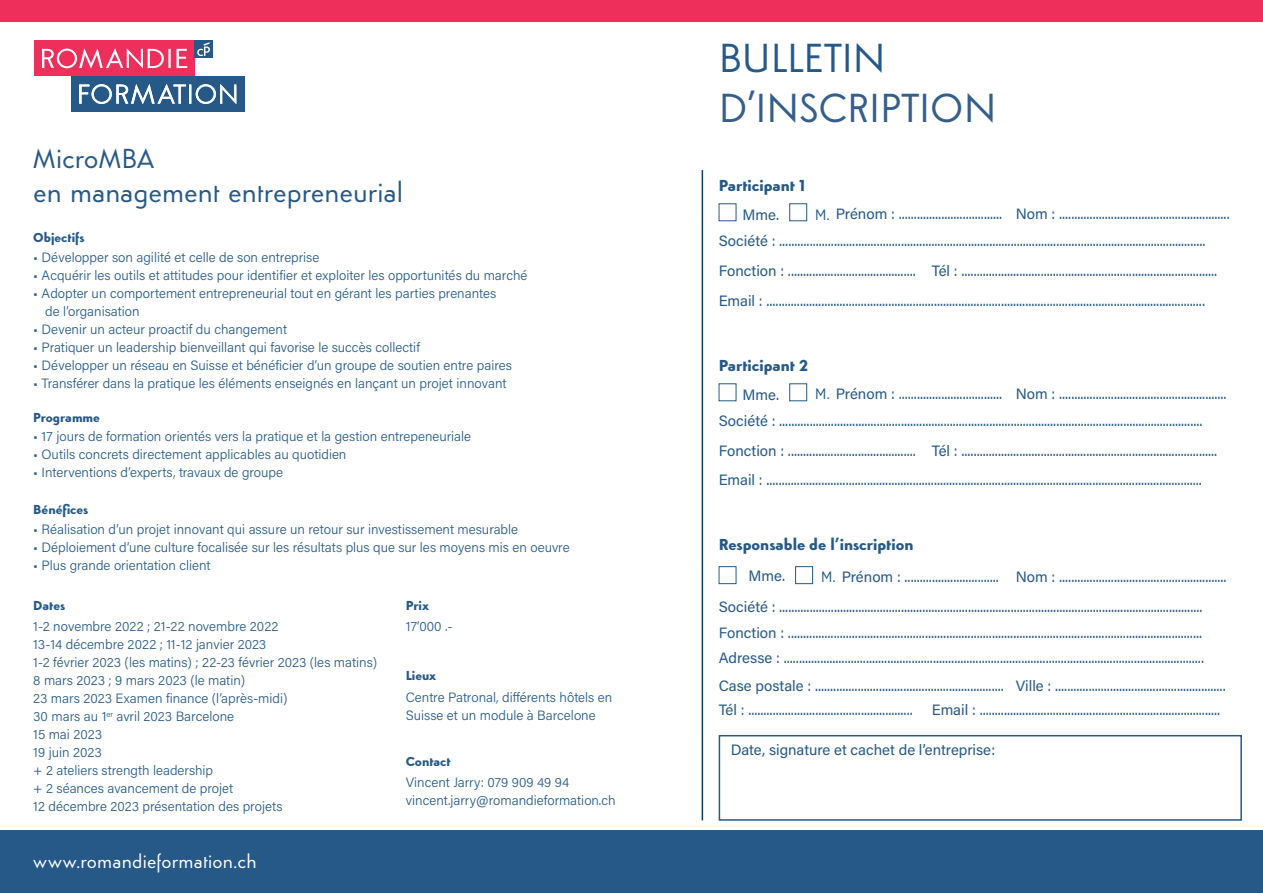
<style>
.page{position:relative;width:1263px;height:893px;background:#fff}
.page>*{position:absolute;margin:0;border:0;box-sizing:border-box;transform-origin:0 0}
.t1{font:42px "Simplo";color:#345e8b}
.t2{font:42px "Simplo";color:#265988}
.t3{font:28.5px "Simplo";color:#265988}
.t4{font:19.5px "Simplo";letter-spacing:.01em;color:#fff}
.t5{font:800 16.5px "Simplo";color:#265988}
.t6{font:15px "Acumin Pro";color:#265988}
.t7{font:300 13.5px/18px "Acumin Pro";color:#265988}
.t8{font:800 13.5px "Simplo";color:#265988}
.s1{font-family:"Gotham Narrow"}
</style>
<div class="page">
<div style="left:0;top:0;width:1263px;height:21px;background:#ee2f5c"></div>
<hr style="left:702px;top:170px;width:1px;height:650px;background:#083d5c">
<div style="left:0;top:831px;width:1263px;height:62px;background:#265988"></div>
<div style="left:719px;top:203px;width:17px;height:18px;border:1px solid #265988"></div>
<div style="left:789px;top:203px;width:18px;height:18px;border:1px solid #265988"></div>
<div style="left:719px;top:735px;width:523px;height:86px;border:2px solid #265988"></div>
<div style="left:719px;top:566px;width:17px;height:18px;border:1px solid #265988"></div>
<div style="left:795px;top:566px;width:18px;height:18px;border:1px solid #265988"></div>
<div style="left:789px;top:383px;width:18px;height:18px;border:1px solid #265988"></div>
<div style="left:34px;top:41px;width:160px;height:35px;background:#ee2f5c"></div>
<div style="left:194px;top:41px;width:19px;height:17px;background:#265988"></div>
<svg style="left:197px;top:42px;width:13px;height:14px"></svg>
<div style="left:71px;top:76px;width:174px;height:36px;background:#265988"></div>
<svg style="left:79px;top:84px;width:157px;height:20px"></svg>
<svg style="left:42px;top:48px;width:145px;height:21px"></svg>
<p class="t3" style="left:33px;top:141px;width:122px">MicroMBA</p>
<p class="t3" style="left:33px;top:176px;width:371px">en management entrepreneurial</p>
<p class="t8" style="left:33px;top:230px;width:53px">Objectifs</p>
<p class="t7" style="left:33px;top:248px;width:287px">• Développer son agilité et celle de son entreprise</p>
<p class="t7" style="left:33px;top:266px;width:496px">• Acquérir les outils et attitudes pour identifier et exploiter les opportunités du marché</p>
<p class="t7" style="left:45px;top:284px;width:453px;text-indent:-12px">• Adopter un comportement entrepreneurial tout en gérant les parties prenantes de l’organisation</p>
<p class="t7" style="left:33px;top:320px;width:255px">• Devenir un acteur proactif du changement</p>
<p class="t7" style="left:33px;top:338px;width:388px">• Pratiquer un leadership bienveillant qui favorise le succès collectif</p>
<p class="t7" style="left:33px;top:356px;width:480px">• Développer un réseau en Suisse et bénéficier d’un groupe de soutien entre paires</p>
<p class="t7" style="left:33px;top:374px;width:475px">• Transférer dans la pratique les éléments enseignés en lançant un projet innovant</p>
<p class="t8" style="left:33px;top:410px;width:68px">Programme</p>
<p class="t7" style="left:33px;top:427px;width:439px">• 17 jours de formation orientés vers la pratique et la gestion entrepeneuriale</p>
<p class="t7" style="left:33px;top:445px;width:315px">• Outils concrets directement applicables au quotidien</p>
<p class="t7" style="left:33px;top:463px;width:251px">• Interventions d’experts, travaux de groupe</p>
<p class="t8" style="left:33px;top:502px;width:56px">Bénéfices</p>
<p class="t7" style="left:33px;top:520px;width:486px">• Réalisation d’un projet innovant qui assure un retour sur investissement mesurable</p>
<p class="t7" style="left:33px;top:538px;width:538px">• Déploiement d’une culture focalisée sur les résultats plus que sur les moyens mis en oeuvre</p>
<p class="t7" style="left:33px;top:556px;width:179px">• Plus grande orientation client</p>
<p class="t8" style="left:33px;top:597px;width:34px">Dates</p>
<p class="t7" style="left:33px;top:617px;width:247px">1-2 novembre 2022 ; 21-22 novembre 2022</p>
<p class="t7" style="left:33px;top:635px;width:235px">13-14 décembre 2022 ; 11-12 janvier 2023</p>
<p class="t7" style="left:33px;top:653px;width:345px">1-2 février 2023 (les matins) ; 22-23 février 2023 (les matins)</p>
<p class="t7" style="left:33px;top:671px;width:213px">8 mars 2023 ; 9 mars 2023 (le matin)</p>
<p class="t7" style="left:33px;top:689px;width:256px">23 mars 2023 Examen finance (l’après-midi)</p>
<p class="t7" style="left:33px;top:707px;width:202px">30 mars au 1<sup>er</sup> avril 2023 Barcelone</p>
<p class="t7" style="left:33px;top:725px;width:70px">15 mai 2023</p>
<p class="t7" style="left:33px;top:743px;width:70px">19 juin 2023</p>
<p class="t7" style="left:33px;top:761px;width:181px">+ 2 ateliers strength leadership</p>
<p class="t7" style="left:33px;top:779px;width:202px">+ 2 séances avancement de projet</p>
<p class="t7" style="left:33px;top:797px;width:251px">12 décembre 2023 présentation des projets</p>
<p class="t4" style="left:33px;top:850px;width:225px">www.romandieformation.ch</p>
<p class="t8" style="left:406px;top:597px;width:25px">Prix</p>
<p class="t7" style="left:406px;top:617px;width:48px">17’000 .-</p>
<p class="t8" style="left:406px;top:667px;width:32px">Lieux</p>
<p class="t7" style="left:406px;top:688px;width:208px">Centre Patronal, différents hôtels en<br>Suisse et un module à Barcelone</p>
<p class="t8" style="left:406px;top:754px;width:47px">Contact</p>
<p class="t7" style="left:406px;top:773px;width:165px">Vincent Jarry: 079 909 49 94</p>
<p class="t7" style="left:406px;top:791px;width:211px">vincent.jarry@romandieformation.ch</p>
<p class="t2" style="left:719px;top:33px;width:169px">BULLETIN</p>
<p class="t1" style="left:719px;top:83px;width:279px">D’INSCRIPTION</p>
<p class="t5" style="left:719px;top:175px;width:88px">Participant 1</p>
<p class="t6" style="left:742px;top:205px;width:38px">Mme.</p>
<p class="t6" style="left:815px;top:204px;width:189px"><span class="s1">M.</span> Prénom : ..................................</p>
<p class="t6" style="left:1016px;top:204px;width:215px">Nom : ........................................................</p>
<p class="t6" style="left:719px;top:231px;width:488px">Société : ............................................................................................................................................</p>
<p class="t6" style="left:719px;top:261px;width:199px">Fonction : ..........................................</p>
<p class="t6" style="left:932px;top:261px;width:287px">Tél : ....................................................................................</p>
<p class="t6" style="left:719px;top:291px;width:488px">Email : ................................................................................................................................................</p>
<p class="t5" style="left:719px;top:355px;width:91px">Participant 2</p>
<p class="t6" style="left:742px;top:385px;width:38px">Mme.</p>
<p class="t6" style="left:815px;top:384px;width:189px"><span class="s1">M.</span> Prénom : ..................................</p>
<p class="t6" style="left:1016px;top:384px;width:212px">Nom : .......................................................</p>
<p class="t6" style="left:719px;top:411px;width:485px">Société : ...........................................................................................................................................</p>
<p class="t6" style="left:719px;top:441px;width:199px">Fonction : ..........................................</p>
<p class="t6" style="left:932px;top:441px;width:287px">Tél : ....................................................................................</p>
<p class="t6" style="left:719px;top:470px;width:485px">Email : ...............................................................................................................................................</p>
<p class="t5" style="left:719px;top:535px;width:196px">Responsable de l’inscription</p>
<p class="t6" style="left:748px;top:566px;width:38px">Mme.</p>
<p class="t6" style="left:821px;top:567px;width:179px"><span class="s1">M.</span> Prénom : ...............................</p>
<p class="t6" style="left:1016px;top:567px;width:212px">Nom : .......................................................</p>
<p class="t6" style="left:719px;top:597px;width:485px">Société : ...........................................................................................................................................</p>
<p class="t6" style="left:719px;top:623px;width:485px">Fonction : ........................................................................................................................................</p>
<p class="t6" style="left:719px;top:647px;width:487px">Adresse : ..........................................................................................................................................</p>
<p class="t6" style="left:719px;top:675px;width:287px">Case postale : ..............................................................</p>
<p class="t6" style="left:719px;top:700px;width:196px">Tél : ......................................................</p>
<p class="t6" style="left:1016px;top:675px;width:211px">Ville : ........................................................</p>
<p class="t6" style="left:932px;top:700px;width:290px">Email : ...............................................................................</p>
<p class="t6" style="left:731px;top:739px;width:266px">Date, signature et cachet de l’entreprise:</p>
</div>
